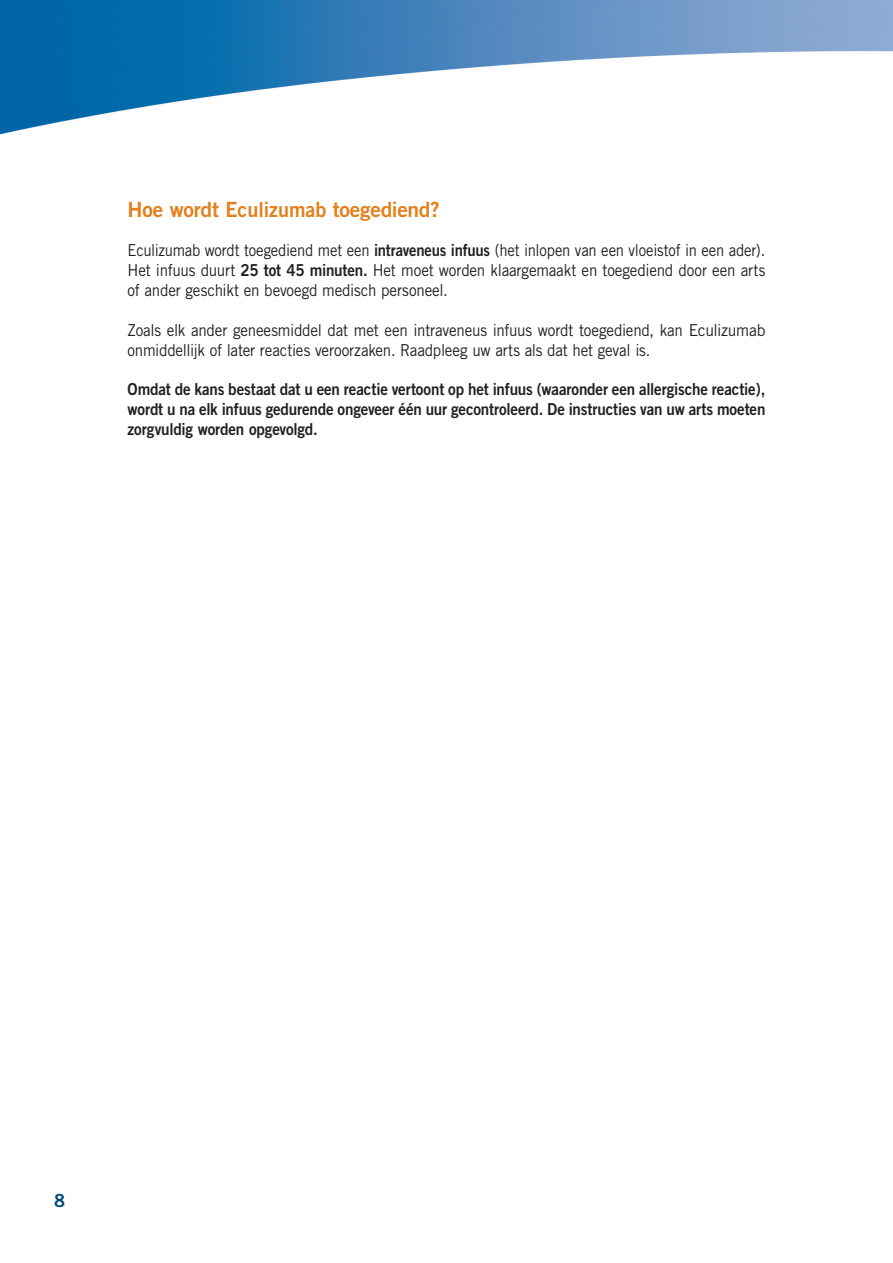
<style>
.page{position:relative;width:893px;height:1263px;background:#fff}
.page>*{position:absolute;margin:0;border:0;box-sizing:border-box;transform-origin:0 0}
.tussentitel{font:21px "Trade Gothic Bold Two";letter-spacing:-.01em;color:#e4801b}
.t1{font:18px "Trade Gothic Bold Two";color:#00467e}
.lopende_tekst{font:16.5px/19.8px "Trade Gothic";letter-spacing:-.015em;color:#231f20;text-align:justify;scale:.9 1}
.lopende_tekst-2{font:16.5px/19.8px "Trade Gothic Bold Two";letter-spacing:-.01em;color:#231f20;text-align:justify;scale:.92 1}
.lopende_tekst-3{font:16.5px/19.8px "Trade Gothic";letter-spacing:-.015em;color:#231f20;scale:.92 1}
.s1{font-family:"Trade Gothic Bold Two"}
</style>
<div class="page">
<img style="left:0;top:0;width:893px;height:135px">
<p class="tussentitel" style="left:128px;top:196px;width:314px">Hoe wordt Eculizumab toegediend?</p>
<p class="lopende_tekst" style="left:128px;top:240px;width:710px">Eculizumab wordt toegediend met een <span class="s1">intraveneus infuus</span> (het inlopen van een vloeistof in een ader).<br>Het infuus duurt <span class="s1">25 tot 45 minuten.</span> Het moet worden klaargemaakt en toegediend door een arts of ander geschikt en bevoegd medisch personeel.</p>
<p class="lopende_tekst-3" style="left:128px;top:320px;width:695px">Zoals elk ander geneesmiddel dat met een intraveneus infuus wordt toegediend, kan Eculizumab onmiddellijk of later reacties veroorzaken. Raadpleeg uw arts als dat het geval is.</p>
<p class="lopende_tekst-2" style="left:128px;top:379px;width:695px">Omdat de kans bestaat dat u een reactie vertoont op het infuus (waaronder een allergische reactie), wordt u na elk infuus gedurende ongeveer één uur gecontroleerd. De instructies van uw arts moeten zorgvuldig worden opgevolgd.</p>
<p class="t1" style="left:54px;top:1190px;width:12px">8</p>
</div>
